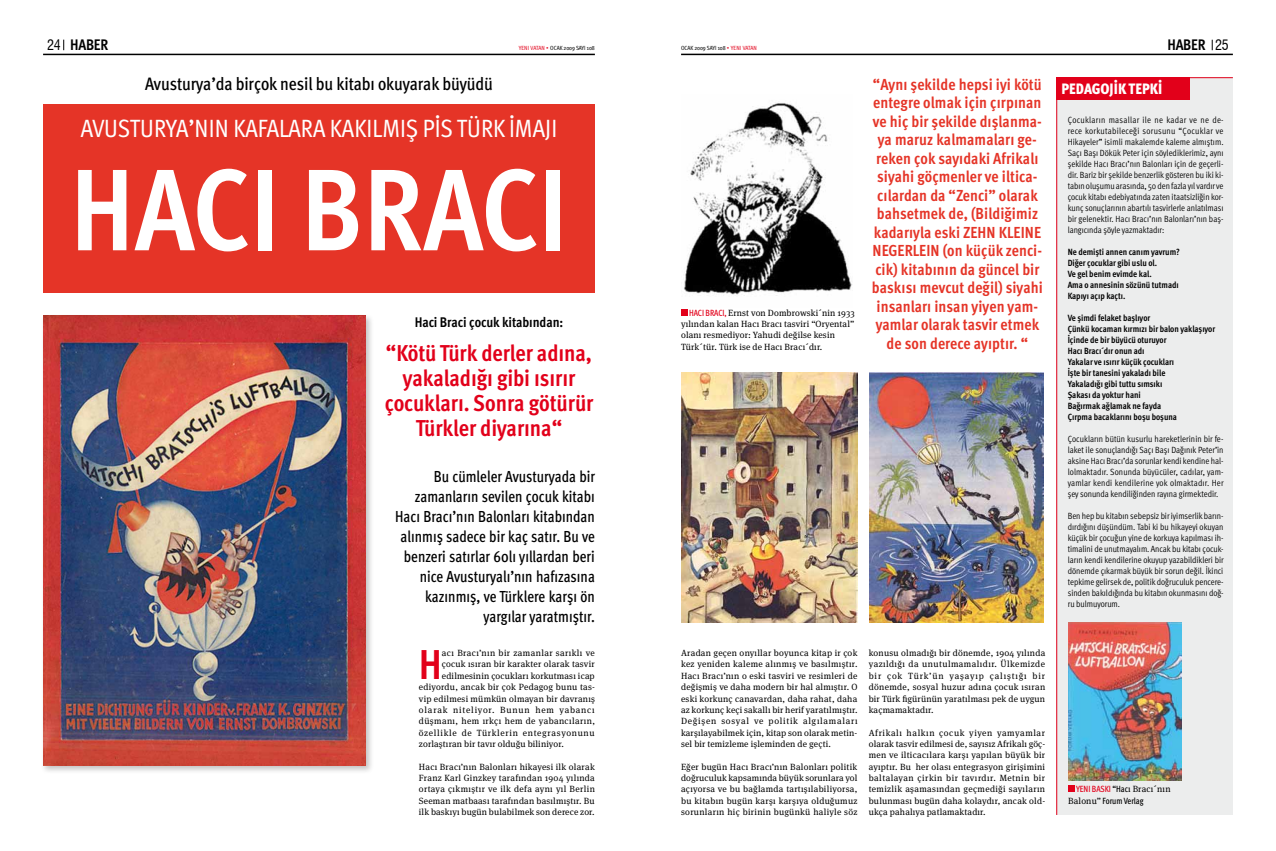
<style>
.page{position:relative;width:1276px;height:851px;background:#fff}
.page>*{position:absolute;margin:0;border:0;box-sizing:border-box;transform-origin:0 0}
.t1{font:700 116px "Meta Cond Pro";letter-spacing:-.005em;color:#fff}
.t2{font:700 41.8px "Meta Cond Pro";color:#e2001a}
.t3{font:25px "Meta Cond Pro";letter-spacing:.005em;color:#fff}
.t4{font:700 23px/25px "Meta Cond Pro";letter-spacing:-.005em;color:#e2001a;text-align:center}
.t5{font:500 18px "Meta Cond Pro";letter-spacing:-.005em;color:#000}
.t6{font:700 16px/18.5px "Meta Cond Pro";letter-spacing:.005em;color:#e53427;text-align:center}
.t7{font:500 16px/20px "Meta Cond Pro";color:#000;text-align:right;scale:.95 1}
.t8{font:700 15.3px "Meta Cond Pro";letter-spacing:-.015em;color:#000}
.t9{font:900 15px "Meta Cond Pro";color:#fff}
.t10{font:700 14px "Meta Cond Pro";letter-spacing:-.005em;color:#000}
.t11{font:9px/11.3px "Meta Serif Pro";letter-spacing:.015em;color:#000;text-align:justify}
.t12{font:9px/11px "Meta Cond Pro";letter-spacing:-.005em;color:#000;text-align:justify}
.t13{font:700 9px/11px "Meta Cond Pro";letter-spacing:-.005em;color:#000}
.t14{font:9px "Meta Serif Pro";letter-spacing:.04em;color:#000}
.t15{font:9px "Meta Serif Pro";letter-spacing:.075em;color:#000}
.t16{font:9px "Meta Serif Pro";letter-spacing:.085em;color:#000}
.t17{font:500 9px "Meta Cond Pro";letter-spacing:-.005em;color:#000;scale:.95 1}
.t18{font:6px "Meta Cond Pro";letter-spacing:-.01em;color:#000}
.s1{font-family:"Swiss 721 BT";font-weight:400;font-stretch:condensed;font-size:14px}
.s2{color:#e2001a}
.s3{font-family:"Meta Cond Pro";font-weight:500;color:#e2001a}
.s4{font-family:"Meta Cond Pro";font-weight:500}
.s5{font-family:"Meta Serif Pro";font-weight:400}
</style>
<div class="page">
<hr style="left:43px;top:54px;width:552px;height:1px;background:#000">
<hr style="left:681px;top:54px;width:552px;height:1px;background:#000">
<img style="left:681px;top:372px;width:176px;height:250px">
<img style="left:869px;top:372px;width:175px;height:250px">
<img style="left:684px;top:103px;width:168px;height:193px">
<svg style="left:681px;top:309px;width:6px;height:6px"></svg>
<div style="left:43px;top:104px;width:552px;height:189px;background:#e53427"></div>
<div style="left:41px;top:313px;width:333px;height:460px;background:#000;opacity:.23"></div>
<img style="left:43px;top:315px;width:322px;height:450px">
<div style="left:1056px;top:78px;width:177px;height:736px;background:#eceded"></div>
<hr style="left:1056px;top:78px;width:1px;height:736px;background:#e2001a">
<hr style="left:1056px;top:77px;width:177px;height:1px;background:#e2001a">
<div style="left:1056px;top:77px;width:133px;height:23px;background:#e2001a"></div>
<img style="left:1068px;top:622px;width:113px;height:157px">
<div style="left:1068px;top:785px;width:6px;height:7px;background:#e2001a"></div>
<h3 class="t8" style="left:47px;top:35px;width:63px"><span class="s1">24</span> HABER</h3>
<p class="t18" style="left:519px;top:44px;width:78px"><span class="s2">YENI VATAN •</span> OCAK 2009 SAYI 108</p>
<p class="t18" style="left:681px;top:44px;width:76px">OCAK 2009 SAYI 108 <span class="s2">• YENI VATAN</span></p>
<h3 class="t8" style="left:1167px;top:35px;width:63px">HABER <span class="s1">25</span></h3>
<h3 class="t5" style="left:145px;top:72px;width:349px">Avusturya’da birçok nesil bu kitabı okuyarak büyüdü</h3>
<h3 class="t3" style="left:81px;top:112px;width:474px">AVUSTURYA’NIN KAFALARA KAKILMIŞ PİS TÜRK IMAJI</h3>
<h1 class="t1" style="left:70px;top:135px;width:499px">HACI BRACI</h1>
<h3 class="t10" style="left:415px;top:312px;width:150px">Haci Braci çocuk kitabından:</h3>
<h3 class="t4" style="left:385px;top:340px;width:210px">“Kötü Türk derler adına, yakaladığı gibi ısırır çocukları. Sonra götürür<br>Türkler diyarına“</h3>
<p class="t7" style="left:395px;top:466px;width:212px">Bu cümleler Avusturyada bir zamanların sevilen çocuk kitabı<br>Hacı Bracı’nın Balonları kitabından alınmış sadece bir kaç satır. Bu ve benzeri satırlar 60lı yıllardan beri nice Avusturyalı’nın hafızasına kazınmış, ve Türklere karşı ön yargılar yaratmıştır.</p>
<h2 class="t2" style="left:419px;top:637px;width:25px">H</h2>
<p class="t14" style="left:442px;top:646px;width:154px">acı Bracı’nın bir zamanlar sarıklı ve</p>
<p class="t11" style="left:442px;top:658px;width:154px">çocuk ısıran bir karakter olarak tasvir</p>
<p class="t11" style="left:442px;top:669px;width:154px">edilmesinin çocukları korkutması icap</p>
<p class="t11" style="left:419px;top:680px;width:177px">ediyordu, ancak bir çok Pedagog bunu tas-</p>
<p class="t11" style="left:419px;top:692px;width:178px">vip edilmesi mümkün olmayan bir davranış</p>
<p class="t16" style="left:419px;top:703px;width:177px">olarak niteliyor. Bunun hem yabancı</p>
<p class="t14" style="left:419px;top:714px;width:178px">düşmanı, hem ırkçı hem de yabancıların,</p>
<p class="t15" style="left:419px;top:725px;width:177px">özellikle de Türklerin entegrasyonunu</p>
<p class="t11" style="left:419px;top:737px;width:146px">zorlaştıran bir tavır olduğu biliniyor.</p>
<p class="t11" style="left:419px;top:760px;width:177px">Hacı Bracı’nın Balonları hikayesi ilk olarak Franz Karl Ginzkey tarafından 1904 yılında ortaya çıkmıştır ve ilk defa aynı yıl Berlin Seeman matbaası tarafından basılmıştır. Bu ilk baskıyı bugün bulabilmek son derece zor.</p>
<p class="t11" style="left:681px;top:306px;width:175px;text-align:left;text-indent:8px"><span class="s3">HACI BRACI,</span> Ernst von Dombrowski´nin 1933 yılından kalan Hacı Bracı tasviri “Oryental” olanı resmediyor: Yahudi değilse kesin Türk´tür. Türk ise de Hacı Bracı´dır.</p>
<p class="t6" style="left:872px;top:75px;width:172px">“Aynı şekilde hepsi iyi kötü entegre olmak için çırpınan ve hiç bir şekilde dışlanma&shy;ya maruz kalmamaları ge&shy;reken çok sayıdaki Afrikalı siyahi göçmenler ve iltica&shy;cılardan da “Zenci” olarak bahsetmek de, (Bildiğimiz kadarıyla eski ZEHN KLEINE<br>NEGERLEIN (on küçük zenci&shy;cik) kitabının da güncel bir baskısı mevcut değil) siyahi insanları insan yiyen yam&shy;yamlar olarak tasvir etmek de son derece ayıptır. “</p>
<p class="t11" style="left:681px;top:646px;width:178px">Aradan geçen onyıllar boyunca kitap ir çok kez yeniden kaleme alınmış ve basılmıştır.<br>Hacı Bracı’nın o eski tasviri ve resimleri de değişmiş ve daha modern bir hal almıştır. O eski korkunç canavardan, daha rahat, daha az korkunç keçi sakallı bir herif yaratılmıştır.<br>Değişen sosyal ve politik algılamaları karşılayabilmek için, kitap son olarak metin&shy;sel bir temizleme işleminden de geçti.</p>
<p class="t11" style="left:681px;top:760px;width:178px">Eğer bugün Hacı Bracı’nın Balonları politik doğruculuk kapsamında büyük sorunlara yol açıyorsa ve bu bağlamda tartışılabiliyorsa, bu kitabın bugün karşı karşıya olduğumuz sorunların hiç birinin bugünkü haliyle söz</p>
<p class="t11" style="left:869px;top:646px;width:178px">konusu olmadığı bir dönemde, 1904 yılında yazıldığı da unutulmamalıdır. Ülkemizde bir çok Türk’ün yaşayıp çalıştığı bir dönemde, sosyal huzur adına çocuk ısıran bir Türk figürünün yaratılması pek de uygun kaçmamaktadır.</p>
<p class="t11" style="left:869px;top:726px;width:178px">Afrikalı halkın çocuk yiyen yamyamlar olarak tasvir edilmesi de, sayısız Afrikalı göç&shy;men ve ilticacılara karşı yapılan büyük bir ayıptır. Bu her olası entegrasyon girişimini baltalayan çirkin bir tavırdır. Metnin bir temizlik aşamasından geçmediği sayıların bulunması bugün daha kolaydır, ancak old&shy;ukça pahalıya patlamaktadır.</p>
<h3 class="t9" style="left:1061px;top:79px;width:17px">PEDAGO</h3>
<h3 class="t9" style="left:1109px;top:79px;width:27px">JIK TEPKI</h3>
<p class="t12" style="left:1067px;top:115px;width:157px">Çocukların masallar ile ne kadar ve ne de&shy;rece korkutabileceği sorusunu “Çocuklar ve Hikayeler” isimli makalemde kaleme almıştım.<br>Saçı Başı Dökük Peter için söylediklerimiz, aynı şekilde Hacı Bracı’nın Balonları için de geçerli&shy;dir. Bariz bir şekilde benzerlik gösteren bu iki ki&shy;tabın oluşumu arasında, 50 den fazla yıl vardır ve çocuk kitabı edebiyatında zaten itaatsizliğin kor&shy;kunç sonuçlarının abartılı tasvirlerle anlatılması bir gelenektir. Hacı Bracı’nın Balonları’nın baş&shy;langıcında şöyle yazmaktadır:</p>
<p class="t13" style="left:1067px;top:247px;width:114px">Ne demişti annen canım yavrum?<br>Diğer çocuklar gibi uslu ol.<br>Ve gel benim evimde kal.<br>Ama o annesinin sözünü tutmadı<br>Kapıyı açıp kaçtı.</p>
<p class="t13" style="left:1067px;top:313px;width:149px">Ve şimdi felaket başlıyor<br>Çünkü kocaman kırmızı bir balon yaklaşıyor<br>İçinde de bir büyücü oturuyor<br>Hacı Bracı´dır onun adı<br>Yakalar ve ısırır küçük çocukları<br>İşte bir tanesini yakaladı bile<br>Yakaladığı gibi tuttu sımsıkı<br>Şakası da yoktur hani<br>Bağırmak ağlamak ne fayda<br>Çırpma bacaklarını boşu boşuna</p>
<p class="t12" style="left:1067px;top:434px;width:157px">Çocukların bütün kusurlu hareketlerinin bir fe&shy;laket ile sonuçlandığı Saçı Başı Dağınık Peter’in aksine Hacı Bracı’da sorunlar kendi kendine hal&shy;lolmaktadır. Sonunda büyücüler, cadılar, yam&shy;yamlar kendi kendilerine yok olmaktadır. Her şey sonunda kendiliğinden rayına girmektedir.</p>
<p class="t12" style="left:1067px;top:511px;width:157px">Ben hep bu kitabın sebepsiz bir iyimserlik barın&shy;dırdığını düşündüm. Tabi ki bu hikayeyi okuyan küçük bir çocuğun yine de korkuya kapılması ih&shy;timalini de unutmayalım. Ancak bu kitabı çocuk&shy;ların kendi kendilerine okuyup yazabildikleri bir dönemde çıkarmak büyük bir sorun değil. İkinci tepkime gelirsek de, politik doğruculuk pencere&shy;sinden bakıldığında bu kitabın okunmasını doğ&shy;ru bulmuyorum.</p>
<p class="t11" style="left:1076px;top:782px;width:96px"><span class="s3">YENI BASKI</span> <span class="s4">“Hac</span>ı Bracı´nın</p>
<p class="t17" style="left:1068px;top:794px;width:81px"><span class="s5">Balonu”</span> Forum Verlag</p>
</div>
